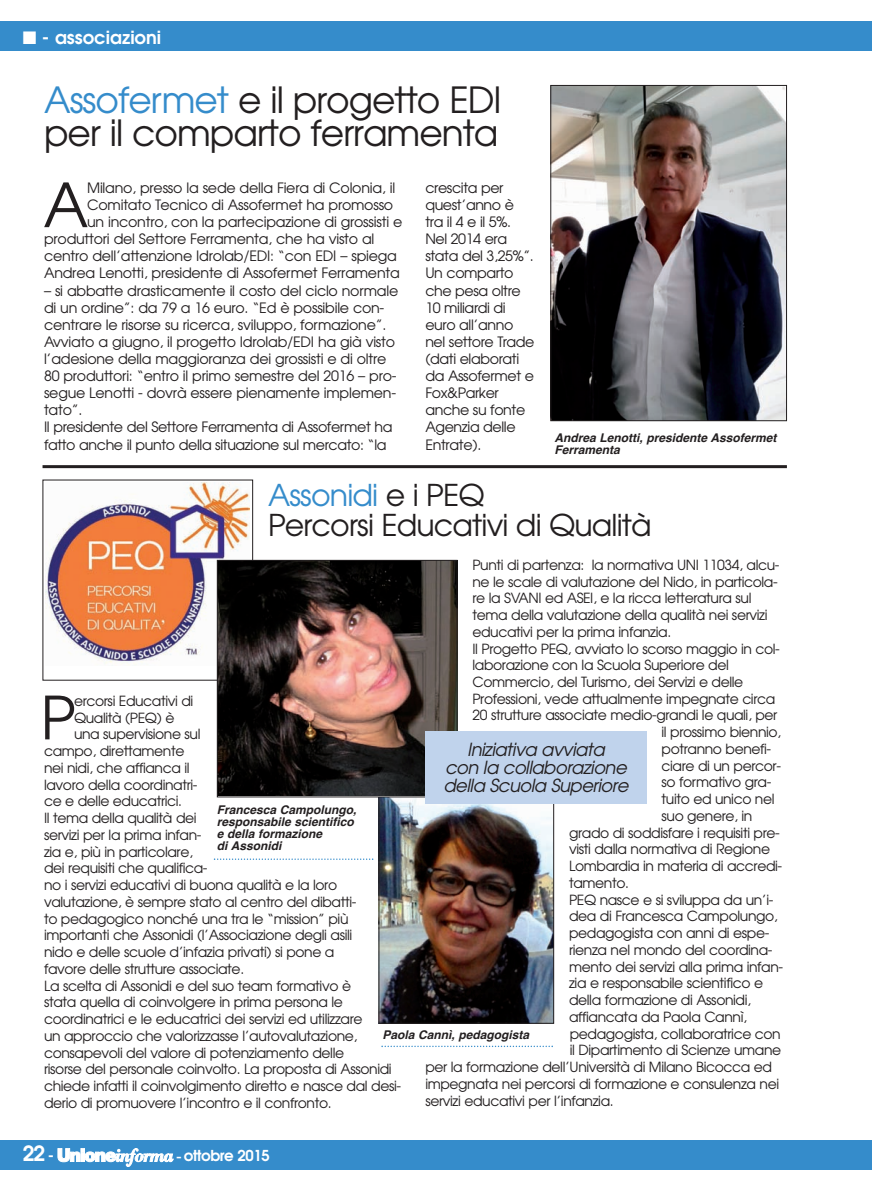
<style>
.page{position:relative;width:872px;height:1191px;background:#fff}
.page>*{position:absolute;margin:0;border:0;box-sizing:border-box;transform-origin:0 0}
.t1{font:60.45px "Avant Garde";color:#231f20}
.t2{font:59.25px "Avant Garde";color:#231f20}
.t3{font:36px/33px "Avant Garde";letter-spacing:-.03em;color:#231f20}
.t4{font:30px/30px "Avant Garde";letter-spacing:-.03em;color:#231f20}
.t5{font:italic 18px/18px "Avant Garde";color:#231f20;text-align:center}
.t6{font:600 18px "Avant Garde";color:#fff}
.t7{font:600 15px "Avant Garde";letter-spacing:-.03em;color:#fff}
.t8{font:14.25px/17.1px "Avant Garde";letter-spacing:-.015em;color:#231f20}
.t9{font:13.95px "Avant Garde";letter-spacing:-.03em;color:#231f20}
.t10{font:italic 700 12px/12px "Helvetica";color:#231f20}
.s1{color:#358ccb}
.s2{font-size:21px}
.s3{font-family:"Helvetica Neue";font-weight:900;font-size:18px}
.s4{font-family:"Bodoni BE";font-weight:500;font-style:italic;font-size:18px}
.s5{font-family:"Times New Roman";font-weight:700}
</style>
<div class="page">
<div style="left:0;top:21px;width:872px;height:30px;background:#358ccb"></div>
<div style="left:0;top:1140px;width:872px;height:29px;background:#358ccb"></div>
<img style="left:45px;top:482px;width:204px;height:183px">
<img style="left:380px;top:797px;width:172px;height:224px">
<div style="left:378px;top:788px;width:176px;height:235px;border:1px solid #231f20"></div>
<img style="left:552px;top:87px;width:233px;height:332px">
<div style="left:550px;top:85px;width:237px;height:336px;border:1px solid #231f20"></div>
<hr style="left:43px;top:465px;width:744px;height:3px;background:#231f20">
<img style="left:219px;top:562px;width:236px;height:233px">
<div style="left:217px;top:560px;width:240px;height:237px;border:1px solid #231f20"></div>
<div style="left:425px;top:731px;width:221px;height:73px;background:#c0d3ec"></div>
<svg style="left:214px;top:858px;width:159px;height:2px"></svg>
<svg style="left:381px;top:1045px;width:172px;height:2px"></svg>
<p class="t6" style="left:23px;top:31px;width:140px">■ - associazioni</p>
<h3 class="t3" style="left:44px;top:87px;width:459px"><span class="s1">Assofermet</span> e il progetto EDI per il comparto ferramenta</h3>
<h1 class="t1" style="left:43px;top:182px;width:46px">A</h1>
<p class="t8" style="left:87px;top:180px;width:309px">Milano, presso la sede della Fiera di Colonia, il</p>
<p class="t8" style="left:87px;top:198px;width:308px">Comitato Tecnico di Assofermet ha promosso</p>
<p class="t8" style="left:87px;top:215px;width:317px">un incontro, con la partecipazione di grossisti e</p>
<p class="t8" style="left:44px;top:232px;width:332px">produttori del Settore Ferramenta, che ha visto al</p>
<p class="t8" style="left:44px;top:249px;width:354px">centro dell’attenzione Idrolab/EDI: “con EDI – spiega</p>
<p class="t8" style="left:44px;top:266px;width:357px">An drea Lenotti, presidente di Assofermet Ferramenta</p>
<p class="t8" style="left:44px;top:283px;width:356px">– si abbatte drasticamente il costo del ciclo normale di un ordine”: da 79 a 16 euro. “Ed è possibile con&shy;centrare le risorse su ricerca, sviluppo, formazione”.<br>Avviato a giugno, il progetto Idrolab/EDI ha già visto l’adesione della maggioranza dei grossisti e di oltre 80 produttori: “entro il primo semestre del 2016 – pro&shy;segue Lenotti - dovrà essere pienamente implemen&shy;tato”.<br>Il presidente del Settore Ferramenta di Assofermet ha fatto anche il punto della situazione sul mercato: “la</p>
<p class="t8" style="left:425px;top:180px;width:111px">crescita per quest’anno è tra il 4 e il 5%.<br>Nel 2014 era stata del 3,25%”.<br>Un comparto che pesa oltre<br>10 miliardi di euro all’anno nel settore Trade (dati elaborati da Assofermet e<br>Fox&amp;Parker anche su fonte<br>Agenzia delle<br>Entrate).</p>
<p class="t10" style="left:554px;top:432px;width:223px">Andrea Lenotti, presidente Assofermet<br>Ferramenta</p>
<h3 class="t4" style="left:268px;top:483px;width:385px"><span class="s1">Assonidi</span> e i PEQ<br>Percorsi Educativi di Qualità</h3>
<p class="t9" style="left:472px;top:559px;width:308px">Punti di partenza: la normativa UNI 11034, alcu-</p>
<p class="t9" style="left:472px;top:576px;width:307px">ne le scale di valutazione del Nido, in particola-</p>
<p class="t9" style="left:472px;top:593px;width:280px">re la SVANI ed ASEI, e la ricca letteratura sul</p>
<p class="t9" style="left:472px;top:609px;width:297px">tema della valutazione della qualità nei servizi</p>
<p class="t9" style="left:472px;top:626px;width:200px">educativi per la prima infanzia.</p>
<p class="t9" style="left:472px;top:643px;width:309px">Il Progetto PEQ, avviato lo scorso maggio in col-</p>
<p class="t9" style="left:472px;top:660px;width:258px">laborazione con la Scuola Superiore del</p>
<p class="t9" style="left:472px;top:676px;width:272px">Commercio, del Turismo, dei Servizi e delle</p>
<p class="t9" style="left:472px;top:693px;width:304px">Professioni, vede attualmente impegnate circa</p>
<p class="t9" style="left:472px;top:710px;width:306px">20 strutture associate medio-grandi le quali, per</p>
<p class="t9" style="left:661px;top:727px;width:121px">il prossimo biennio,</p>
<p class="t9" style="left:661px;top:743px;width:111px">potranno benefi-</p>
<p class="t9" style="left:661px;top:760px;width:121px">ciare di un percor-</p>
<p class="t9" style="left:661px;top:777px;width:111px">so formativo gra-</p>
<p class="t9" style="left:661px;top:794px;width:114px">tuito ed unico nel</p>
<p class="t9" style="left:661px;top:810px;width:92px">suo genere, in</p>
<p class="t9" style="left:569px;top:827px;width:212px">grado di soddisfare i requisiti pre-</p>
<p class="t9" style="left:569px;top:844px;width:203px">visti dalla normativa di Regione</p>
<p class="t9" style="left:569px;top:861px;width:215px">Lombardia in materia di accredi-</p>
<p class="t9" style="left:569px;top:877px;width:61px">tamento.</p>
<p class="t9" style="left:569px;top:894px;width:206px">PEQ nasce e si sviluppa da un’i-</p>
<p class="t9" style="left:569px;top:911px;width:210px">dea di Francesca Campolungo,</p>
<p class="t9" style="left:569px;top:928px;width:202px">pedagogista con anni di espe-</p>
<p class="t9" style="left:569px;top:944px;width:205px">rienza nel mondo del coordina-</p>
<p class="t9" style="left:569px;top:961px;width:216px">mento dei servizi alla prima infan-</p>
<p class="t9" style="left:569px;top:978px;width:195px">zia e responsabile scientifico e</p>
<p class="t9" style="left:569px;top:994px;width:183px">della formazione di Assonidi,</p>
<p class="t9" style="left:569px;top:1011px;width:179px">affiancata da Paola Cannì,</p>
<p class="t9" style="left:570px;top:1028px;width:212px">pedagogista, collaboratrice con</p>
<p class="t9" style="left:570px;top:1045px;width:213px">il Dipartimento di Scienze umane</p>
<p class="t9" style="left:425px;top:1061px;width:348px">per la formazione dell’Università di Milano Bicocca ed</p>
<p class="t9" style="left:425px;top:1078px;width:355px">impegnata nei percorsi di formazione e consulenza nei</p>
<p class="t9" style="left:425px;top:1095px;width:190px">servizi educativi per l’infanzia.</p>
<h2 class="t2" style="left:41px;top:695px;width:37px">P</h2>
<p class="t9" style="left:74px;top:695px;width:121px">ercorsi Educativi di</p>
<p class="t9" style="left:74px;top:712px;width:102px">Qualità (PEQ) è</p>
<p class="t9" style="left:74px;top:729px;width:128px">una supervisione sul</p>
<p class="t9" style="left:44px;top:746px;width:142px">campo, direttamente</p>
<p class="t9" style="left:44px;top:762px;width:147px">nei nidi, che affianca il</p>
<p class="t9" style="left:44px;top:779px;width:155px">lavoro della coordinatri-</p>
<p class="t9" style="left:44px;top:796px;width:140px">ce e delle educatrici.</p>
<p class="t9" style="left:44px;top:812px;width:154px">Il tema della qualità dei</p>
<p class="t9" style="left:44px;top:829px;width:159px">servizi per la prima infan-</p>
<p class="t9" style="left:44px;top:846px;width:150px">zia e, più in particolare,</p>
<p class="t9" style="left:44px;top:863px;width:165px">dei requisiti che qualifica-</p>
<p class="t9" style="left:44px;top:879px;width:295px">no i servizi educativi di buona qualità e la loro</p>
<p class="t9" style="left:44px;top:896px;width:314px">valutazione, è sempre stato al centro del dibatti-</p>
<p class="t9" style="left:44px;top:913px;width:306px">to pedagogico nonché una tra le “mission” più</p>
<p class="t9" style="left:44px;top:930px;width:310px">importanti che Assonidi (l’Associazione degli asili</p>
<p class="t9" style="left:44px;top:946px;width:292px">nido e delle scuole d’infazia privati) si pone a</p>
<p class="t9" style="left:44px;top:963px;width:202px">favore delle strutture associate.</p>
<p class="t9" style="left:44px;top:980px;width:308px">La scelta di Assonidi e del suo team formativo è</p>
<p class="t9" style="left:44px;top:997px;width:300px">stata quella di coinvolgere in prima persona le</p>
<p class="t9" style="left:44px;top:1013px;width:320px">coordinatrici e le educatrici dei servizi ed utilizzare</p>
<p class="t9" style="left:44px;top:1030px;width:315px">un approccio che valorizzasse l’autovalutazione,</p>
<p class="t9" style="left:44px;top:1047px;width:302px">consapevoli del valore di potenziamento delle</p>
<p class="t9" style="left:44px;top:1064px;width:349px">risorse del personale coinvolto. La proposta di Assonidi</p>
<p class="t9" style="left:44px;top:1080px;width:358px">chiede infatti il coinvolgimento diretto e nasce dal desi-</p>
<p class="t9" style="left:44px;top:1097px;width:289px">derio di promuovere l’incontro e il confronto.</p>
<p class="t5" style="left:443px;top:742px;width:190px">Iniziativa avviata<br>con la collaborazione della Scuola Superiore</p>
<p class="t10" style="left:217px;top:805px;width:141px">Francesca Campolungo, responsabile scientifico e della formazione<br>di Assonidi</p>
<p class="t10" style="left:382px;top:1029px;width:148px">Paola Cannì, pedagogista</p>
<p class="t7" style="left:23px;top:1150px;width:249px"><span class="s2">22</span> - <span class="s3">Unione</span><span class="s4">informa</span> <span class="s5">-</span> ottobre 2015</p>
</div>
